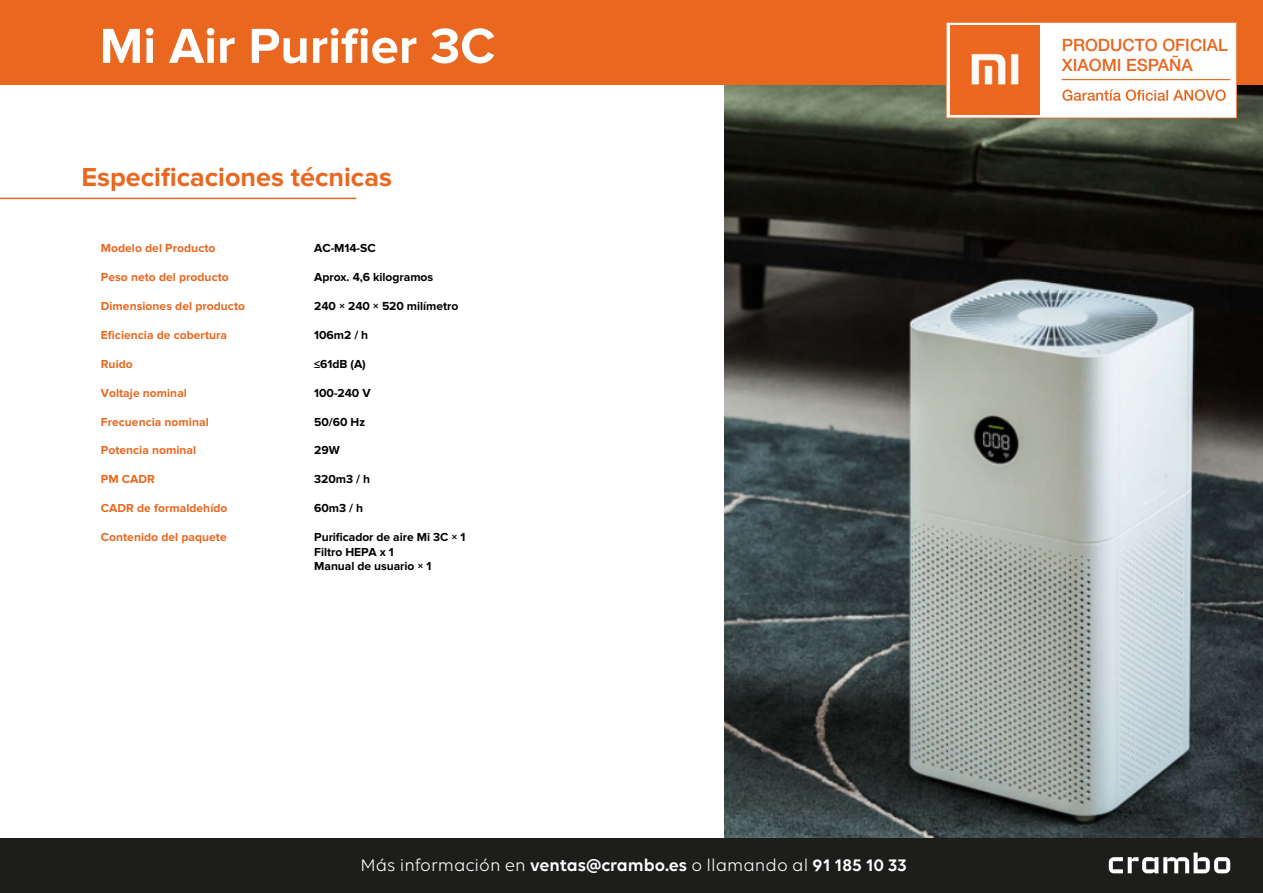
<style>
.page{position:relative;width:1263px;height:893px;background:#fff}
.page>*{position:absolute;margin:0;border:0;box-sizing:border-box;transform-origin:0 0}
.t1{font:700 51px "Proxima Nova";color:#fff}
.t2{font:700 27px "Proxima Nova";color:#e9671f}
.t3{font:18px "Volte";color:#fff}
.t4{font:500 16.95px/20.4px "Helvetica Neue LT Pro";color:#e9661f}
.t5{font:700 12px "Proxima Nova";letter-spacing:.005em;color:#e9671f}
.t6{font:700 12px/14.4px "Proxima Nova";letter-spacing:-.005em;color:#000}
.s1{font-weight:600}
</style>
<div class="page">
<img style="left:725px;top:84px;width:538px;height:754px">
<div style="left:0;top:0;width:1263px;height:84px;background:#e9671f"></div>
<svg style="left:946px;top:22px;width:291px;height:96px"></svg>
<div style="left:0;top:838px;width:1263px;height:55px;background:#1d1d1b"></div>
<svg style="left:1109px;top:852px;width:121px;height:21px"></svg>
<hr style="left:0;top:198px;width:356px;height:1px;background:#e96620">
<h1 class="t1" style="left:100px;top:17px;width:397px">Mi Air Purifier 3C</h1>
<h2 class="t2" style="left:81px;top:162px;width:312px">Especificaciones técnicas</h2>
<p class="t5" style="left:101px;top:241px;width:116px">Modelo del Producto</p>
<p class="t5" style="left:101px;top:270px;width:129px">Peso neto del producto</p>
<p class="t5" style="left:101px;top:299px;width:146px">Dimensiones del producto</p>
<p class="t5" style="left:101px;top:328px;width:128px">Eficiencia de cobertura</p>
<p class="t5" style="left:101px;top:357px;width:33px">Ruido</p>
<p class="t5" style="left:101px;top:386px;width:88px">Voltaje nominal</p>
<p class="t5" style="left:101px;top:415px;width:109px">Frecuencia nominal</p>
<p class="t5" style="left:101px;top:444px;width:97px">Potencia nominal</p>
<p class="t5" style="left:101px;top:472px;width:56px">PM CADR</p>
<p class="t5" style="left:101px;top:501px;width:128px">CADR de formaldehído</p>
<p class="t5" style="left:101px;top:530px;width:127px">Contenido del paquete</p>
<p class="t6" style="left:314px;top:241px;width:63px">AC-M14-SC</p>
<p class="t6" style="left:314px;top:270px;width:120px">Aprox. 4,6 kilogramos</p>
<p class="t6" style="left:314px;top:299px;width:146px">240 × 240 × 520 milímetro</p>
<p class="t6" style="left:314px;top:328px;width:56px">106m2 / h</p>
<p class="t6" style="left:314px;top:357px;width:53px">≤61dB (A)</p>
<p class="t6" style="left:314px;top:386px;width:58px">100-240 V</p>
<p class="t6" style="left:314px;top:415px;width:52px">50/60 Hz</p>
<p class="t6" style="left:314px;top:444px;width:27px">29W</p>
<p class="t6" style="left:314px;top:472px;width:57px">320m3 / h</p>
<p class="t6" style="left:314px;top:501px;width:50px">60m3 / h</p>
<p class="t6" style="left:314px;top:530px;width:153px">Purificador de aire Mi 3C × 1<br>Filtro HEPA x 1<br>Manual de usuario × 1</p>
<h3 class="t3" style="left:361px;top:855px;width:548px">Más información en <span class="s1">ventas@crambo.es</span> o llamando al <span class="s1">91 185 10 33</span></h3>
<h3 class="t4" style="left:1062px;top:35px;width:168px">PRODUCTO OFICIAL<br>XIAOMI ESPAÑA</h3>
</div>
